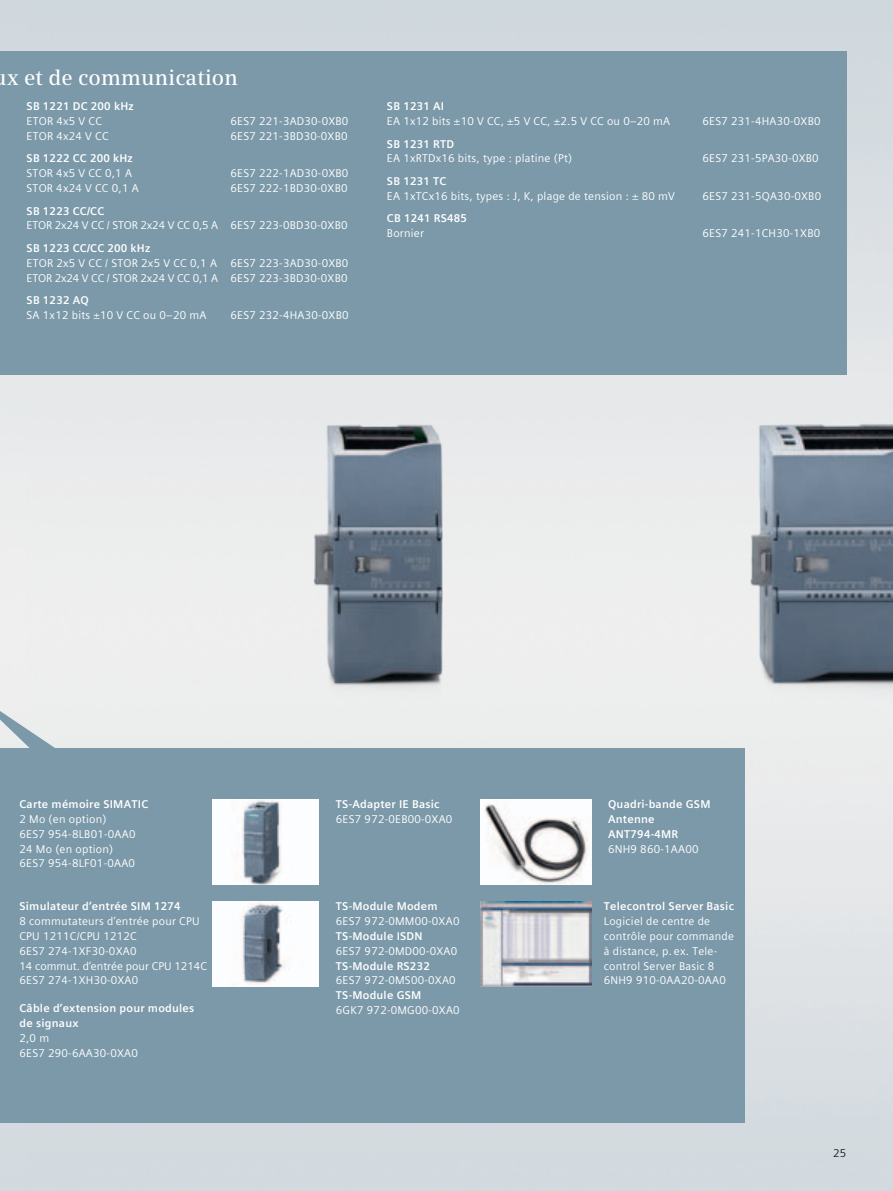
<style>
.page{position:relative;width:893px;height:1191px;background:#fff}
.page>*{position:absolute;margin:0;border:0;box-sizing:border-box;transform-origin:0 0}
.t1{font:600 21px "Siemens Serif";letter-spacing:.005em;color:#fff}
.t2{font:11.25px/14.9px "Siemens Sans Global";letter-spacing:.02em;color:#fff}
.t3{font:700 11.25px/14.9px "Siemens Sans Global";letter-spacing:.02em;color:#fff}
.t4{font:11.25px/14.9px "Siemens Sans Global";letter-spacing:-.01em;color:#fff}
.t5{font:11.25px "Siemens Sans Global";color:#231f20}
</style>
<div class="page">
<div style="left:0;top:374px;width:9px;height:337px;background:#ededed"></div>
<div style="left:0;top:51px;width:846px;height:323px;background:#7b99a9"></div>
<img style="left:736px;top:340px;width:157px;height:459px">
<img style="left:301px;top:374px;width:159px;height:374px">
<div style="left:0;top:748px;width:744px;height:375px;background:#7b99a9"></div>
<img style="left:213px;top:799px;width:106px;height:85px">
<img style="left:213px;top:901px;width:106px;height:85px">
<img style="left:480px;top:799px;width:111px;height:85px">
<svg style="left:0;top:711px;width:63px;height:37px"></svg>
<img style="left:480px;top:901px;width:111px;height:85px">
<h1 class="t1" style="left:-6px;top:65px;width:246px">ux et de communication</h1>
<p class="t3" style="left:27px;top:99px;width:109px">SB 1221 DC 200 kHz</p>
<p class="t2" style="left:27px;top:114px;width:84px">ETOR 4x5 V CC<br>ETOR 4x24 V CC</p>
<p class="t3" style="left:27px;top:151px;width:108px">SB 1222 CC 200 kHz</p>
<p class="t2" style="left:27px;top:166px;width:114px">STOR 4x5 V CC 0,1 A<br>STOR 4x24 V CC 0,1 A</p>
<p class="t3" style="left:27px;top:203px;width:79px">SB 1223 CC/CC</p>
<p class="t4" style="left:27px;top:218px;width:193px">ETOR 2x24 V CC / STOR 2x24 V CC 0,5 A</p>
<p class="t3" style="left:27px;top:240px;width:125px">SB 1223 CC/CC 200 kHz</p>
<p class="t4" style="left:27px;top:255px;width:193px">ETOR 2x5 V CC / STOR 2x5 V CC 0,1 A<br>ETOR 2x24 V CC / STOR 2x24 V CC 0,1 A</p>
<p class="t3" style="left:27px;top:293px;width:64px">SB 1232 AQ</p>
<p class="t2" style="left:27px;top:307px;width:181px">SA 1x12 bits ±10 V CC ou 0–20 mA</p>
<p class="t2" style="left:230px;top:114px;width:119px">6ES7 221-3AD30-0XB0<br>6ES7 221-3BD30-0XB0</p>
<p class="t2" style="left:230px;top:166px;width:119px">6ES7 222-1AD30-0XB0<br>6ES7 222-1BD30-0XB0</p>
<p class="t2" style="left:230px;top:218px;width:119px">6ES7 223-0BD30-0XB0</p>
<p class="t2" style="left:230px;top:255px;width:119px">6ES7 223-3AD30-0XB0<br>6ES7 223-3BD30-0XB0</p>
<p class="t2" style="left:230px;top:307px;width:120px">6ES7 232-4HA30-0XB0</p>
<p class="t3" style="left:387px;top:99px;width:59px">SB 1231 AI</p>
<p class="t2" style="left:387px;top:114px;width:285px">EA 1x12 bits ±10 V CC, ±5 V CC, ±2.5 V CC ou 0–20 mA</p>
<p class="t3" style="left:387px;top:136px;width:69px">SB 1231 RTD</p>
<p class="t2" style="left:387px;top:151px;width:187px">EA 1xRTDx16 bits, type : platine (Pt)</p>
<p class="t3" style="left:387px;top:174px;width:61px">SB 1231 TC</p>
<p class="t2" style="left:387px;top:188px;width:289px">EA 1xTCx16 bits, types : J, K, plage de tension : ± 80 mV</p>
<p class="t3" style="left:387px;top:211px;width:82px">CB 1241 RS485</p>
<p class="t2" style="left:387px;top:226px;width:39px">Bornier</p>
<p class="t2" style="left:702px;top:114px;width:120px">6ES7 231-4HA30-0XB0</p>
<p class="t2" style="left:702px;top:151px;width:118px">6ES7 231-5PA30-0XB0</p>
<p class="t2" style="left:702px;top:188px;width:120px">6ES7 231-5QA30-0XB0</p>
<p class="t2" style="left:702px;top:226px;width:119px">6ES7 241-1CH30-1XB0</p>
<p class="t3" style="left:19px;top:796px;width:130px">Carte mémoire SIMATIC</p>
<p class="t2" style="left:19px;top:811px;width:117px">2 Mo (en option)<br>6ES7 954-8LB01-0AA0<br>24 Mo (en option)<br>6ES7 954-8LF01-0AA0</p>
<p class="t3" style="left:19px;top:898px;width:163px">Simulateur d’entrée SIM 1274</p>
<p class="t2" style="left:19px;top:913px;width:189px">8 commutateurs d’entrée pour CPU<br>CPU 1211C/CPU 1212C<br>6ES7 274-1XF30-0XA0<br>14 commut. d’entrée pour CPU 1214C<br>6ES7 274-1XH30-0XA0</p>
<p class="t3" style="left:19px;top:1001px;width:176px">Câble d’extension pour modules de signaux</p>
<p class="t2" style="left:19px;top:1030px;width:120px">2,0 m<br>6ES7 290-6AA30-0XA0</p>
<p class="t3" style="left:336px;top:796px;width:105px">TS-Adapter IE Basic</p>
<p class="t2" style="left:336px;top:811px;width:118px">6ES7 972-0EB00-0XA0</p>
<p class="t3" style="left:336px;top:898px;width:103px">TS-Module Modem</p>
<p class="t2" style="left:336px;top:913px;width:125px">6ES7 972-0MM00-0XA0</p>
<p class="t3" style="left:336px;top:928px;width:88px">TS-Module ISDN</p>
<p class="t2" style="left:336px;top:943px;width:123px">6ES7 972-0MD00-0XA0</p>
<p class="t3" style="left:336px;top:958px;width:95px">TS-Module RS232</p>
<p class="t2" style="left:336px;top:973px;width:121px">6ES7 972-0MS00-0XA0</p>
<p class="t3" style="left:336px;top:988px;width:87px">TS-Module GSM</p>
<p class="t2" style="left:336px;top:1003px;width:125px">6GK7 972-0MG00-0XA0</p>
<p class="t3" style="left:608px;top:796px;width:104px">Quadri-bande GSM<br>Antenne<br>ANT794-4MR</p>
<p class="t2" style="left:608px;top:841px;width:92px">6NH9 860-1AA00</p>
<p class="t3" style="left:604px;top:898px;width:132px">Telecontrol Server Basic</p>
<p class="t2" style="left:604px;top:913px;width:132px">Logiciel de centre de contrôle pour commande à distance, p. ex. Tele&shy;control Server Basic 8<br>6NH9 910-0AA20-0AA0</p>
<p class="t5" style="left:833px;top:1144px;width:15px">25</p>
</div>
